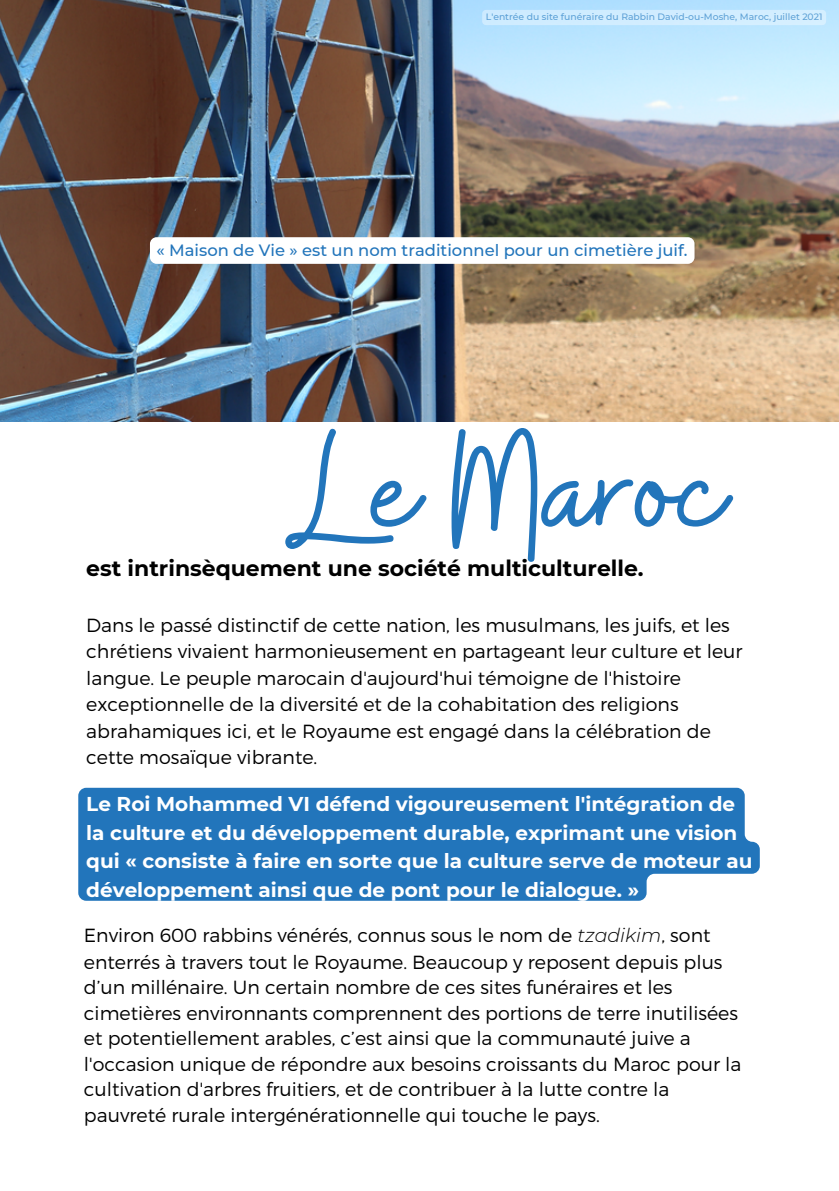
<style>
.page{position:relative;width:839px;height:1191px;background:#fff}
.page>*{position:absolute;margin:0;border:0;box-sizing:border-box;transform-origin:0 0}
.t1{font:167.2px "Buffalo";color:#2275bb}
.t2{font:700 22px "Montserrat";color:#000}
.t3{font:700 20px/28.4px "Montserrat";color:#fff}
.t4{font:300 19px/25.8px "Montserrat";color:#000}
.t5{font:500 16.4px "Montserrat";color:#2275bb}
.t6{font:500 9.2px "Montserrat";color:#2275bb}
.s1{font-style:italic}
</style>
<div class="page">
<img style="left:0;top:0;width:838px;height:422px">
<div style="left:482px;top:10px;width:344px;height:15px;background:#d1edff"></div>
<div style="left:150px;top:237px;width:544px;height:27px;background:#fff;border-radius:7px"></div>
<div style="left:78px;top:788px;width:681px;height:113px;background:#2275bb"></div>
<p class="t6" style="left:486px;top:11px;width:338px">L'entrée du site funéraire du Rabbin David-ou-Moshe, Maroc, juillet 2021</p>
<p class="t5" style="left:156px;top:240px;width:532px">« Maison de Vie » est un nom traditionnel pour un cimetière juif.</p>
<h1 class="t1" style="left:290px;top:382px;width:436px">Le Maroc</h1>
<p class="t2" style="left:86px;top:554px;width:559px">est intrinsèquement une société multiculturelle.</p>
<p class="t4" style="left:86px;top:611px;width:658px;line-height:26.6px">Dans le passé distinctif de cette nation, les musulmans, les juifs, et les chrétiens vivaient harmonieusement en partageant leur culture et leur langue. Le peuple marocain d'aujourd'hui témoigne de l'histoire exceptionnelle de la diversité et de la cohabitation des religions abrahamiques ici, et le Royaume est engagé dans la célébration de cette mosaïque vibrante.</p>
<p class="t3" style="left:86px;top:790px;width:667px">Le Roi Mohammed VI défend vigoureusement l'intégration de la culture et du développement durable, exprimant une vision qui « consiste à faire en sorte que la culture serve de moteur au développement ainsi que de pont pour le dialogue. »</p>
<p class="t4" style="left:84px;top:921px;width:659px">Environ 600 rabbins vénérés, connus sous le nom de <span class="s1">tzadikim</span>, sont enterrés à travers tout le Royaume. Beaucoup y reposent depuis plus d’un millénaire. Un certain nombre de ces sites funéraires et les cimetières environnants comprennent des portions de terre inutilisées et potentiellement arables, c’est ainsi que la communauté juive a l'occasion unique de répondre aux besoins croissants du Maroc pour la cultivation d'arbres fruitiers, et de contribuer à la lutte contre la pauvreté rurale intergénérationnelle qui touche le pays.</p>
</div>
